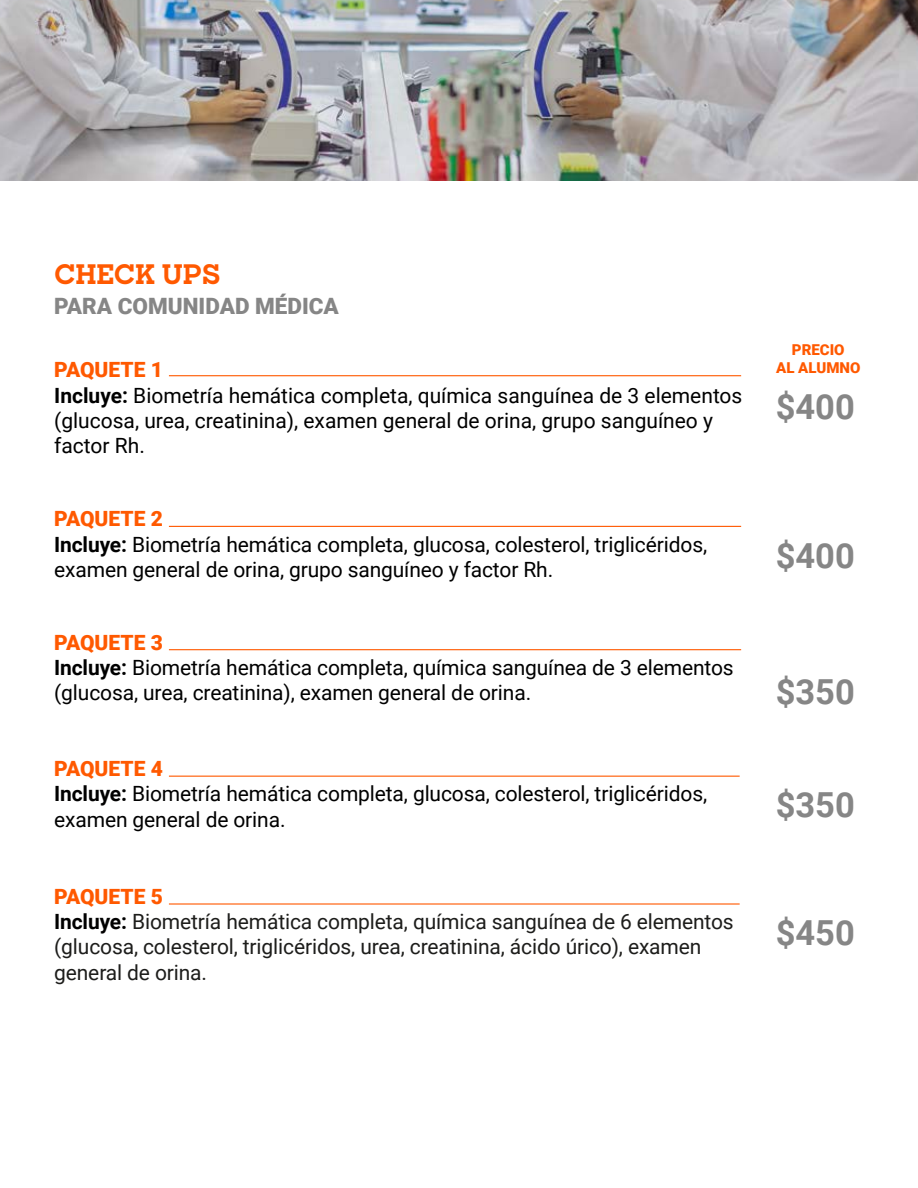
<style>
.page{position:relative;width:918px;height:1188px;background:#fff}
.page>*{position:absolute;margin:0;border:0;box-sizing:border-box;transform-origin:0 0}
.t1{font:700 34.5px "Roboto";color:#868686}
.t2{font:700 27px "Sharp Slab";letter-spacing:-.005em;color:#ff5900}
.t3{font:900 22.5px "Roboto";color:#868686}
.t4{font:21px/25.2px "Roboto";letter-spacing:-.005em;color:#000}
.t5{font:21px/25.2px "Roboto";letter-spacing:-.005em;color:#1d1d1b}
.t6{font:900 15px/18px "Roboto";color:#ff5900;text-align:center}
.s1{font-weight:900;color:#ff5900}
.s2{font-weight:700}
.s3{font-weight:700;color:#010000}
</style>
<div class="page">
<img style="left:0;top:0;width:918px;height:181px">
<hr style="left:169px;top:375px;width:572px;height:1px;background:#ff5900">
<hr style="left:169px;top:526px;width:572px;height:1px;background:#ff5900">
<hr style="left:169px;top:649px;width:572px;height:1px;background:#ff5900">
<hr style="left:169px;top:776px;width:571px;height:1px;background:#ff5900">
<hr style="left:169px;top:903px;width:571px;height:2px;background:#ff5900">
<p class="t2" style="left:54px;top:254px;width:168px">CHECK UPS</p>
<p class="t3" style="left:54px;top:290px;width:286px">PARA COMUNIDAD MÉDICA</p>
<p class="t4" style="left:54px;top:356px;width:690px"><span class="s1">PAQUETE 1<br></span><span class="s2">Incluye:</span> Biometría hemática completa, química sanguínea de 3 elementos (glucosa, urea, creatinina), examen general de orina, grupo sanguíneo y factor Rh.</p>
<p class="t4" style="left:54px;top:506px;width:654px"><span class="s1">PAQUETE 2<br></span><span class="s2">Incluye:</span> Biometría hemática completa, glucosa, colesterol, triglicéridos, examen general de orina, grupo sanguíneo y factor Rh.</p>
<p class="t4" style="left:54px;top:629px;width:681px"><span class="s1">PAQUETE 3<br></span><span class="s2">Incluye:</span> Biometría hemática completa, química sanguínea de 3 elementos (glucosa, urea, creatinina), examen general de orina.</p>
<p class="t4" style="left:54px;top:755px;width:654px"><span class="s1">PAQUETE 4<br></span><span class="s3">Incluye:</span> Biometría hemática completa, glucosa, colesterol, triglicéridos, examen general de orina.</p>
<p class="t5" style="left:54px;top:883px;width:681px"><span class="s1">PAQUETE 5<br></span><span class="s3">Incluye:</span> Biometría hemática completa, química sanguínea de 6 elementos (glucosa, colesterol, triglicéridos, urea, creatinina, ácido úrico), examen general de orina.</p>
<p class="t6" style="left:776px;top:340px;width:86px">PRECIO<br>AL ALUMNO</p>
<h1 class="t1" style="left:776px;top:383px;width:81px">$400</h1>
<h1 class="t1" style="left:776px;top:532px;width:81px">$400</h1>
<h1 class="t1" style="left:776px;top:668px;width:81px">$350</h1>
<h1 class="t1" style="left:776px;top:781px;width:81px">$350</h1>
<h1 class="t1" style="left:776px;top:909px;width:81px">$450</h1>
</div>
